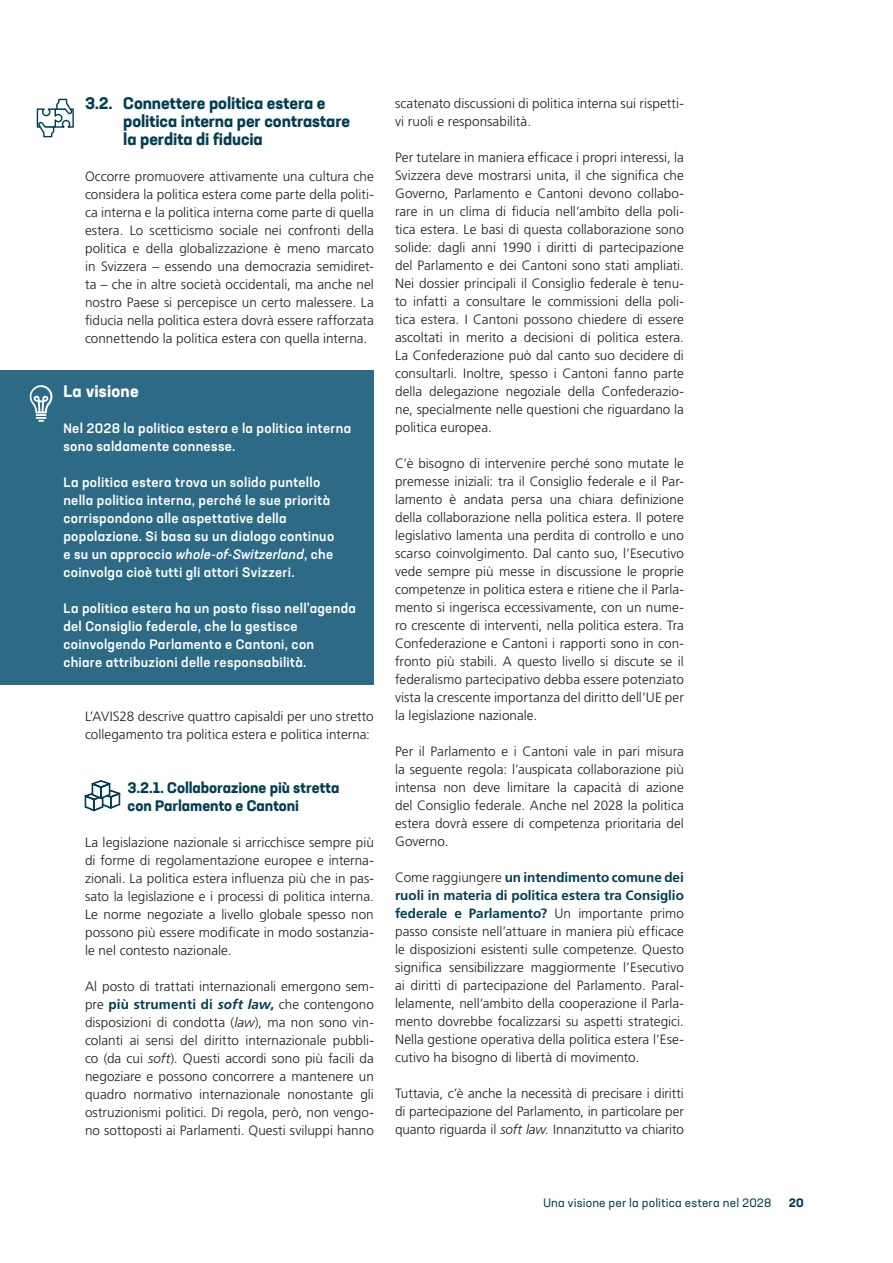
<style>
.page{position:relative;width:893px;height:1263px;background:#fff}
.page>*{position:absolute;margin:0;border:0;box-sizing:border-box;transform-origin:0 0}
.t1{font:700 16.5px/18px "Neusa Next Std";letter-spacing:-.005em;color:#003d53}
.t2{font:700 16.5px "Neusa Next Std";letter-spacing:.015em;color:#fff}
.t3{font:700 15px/18px "Neusa Next Std";letter-spacing:-.005em;color:#003d53}
.t4{font:300 13.5px/18px "Frutiger LT Pro";letter-spacing:.005em;color:#1d1d1b;text-align:justify}
.t5{font:500 13.5px/18px "Neusa Next Std";letter-spacing:.02em;color:#fff}
.t6{font:12px "Neusa Next Std";letter-spacing:.015em;color:#003d53}
.t7{font:700 12px "Neusa Next Std";color:#003d53}
.s1{font-style:italic}
.s2{font-weight:700;color:#003d53}
.s3{font-weight:700;font-style:italic;color:#003d53}
</style>
<div class="page">
<svg style="left:36px;top:98px;width:38px;height:40px"></svg>
<div style="left:0;top:370px;width:374px;height:45px;background:#2d6a85"></div>
<div style="left:0;top:391px;width:374px;height:294px;background:#2d6a85"></div>
<svg style="left:30px;top:385px;width:22px;height:37px"></svg>
<svg style="left:85px;top:781px;width:35px;height:30px"></svg>
<p class="t1" style="left:123px;top:93px;width:228px;text-indent:-38px">3.2. Connettere politica estera e politica interna per contrastare la perdita di fiducia</p>
<p class="t4" style="left:85px;top:167px;width:290px">Occorre promuovere attivamente una cultura che considera la politica estera come parte della politi&shy;ca interna e la politica interna come parte di quella estera. Lo scetticismo sociale nei confronti della politica e della globalizzazione è meno marcato in Svizzera – essendo una democrazia semidiret&shy;ta – che in altre società occidentali, ma anche nel nostro Paese si percepisce un certo malessere. La fiducia nella politica estera dovrà essere rafforzata connettendo la politica estera con quella interna.</p>
<p class="t2" style="left:63px;top:380px;width:77px">La visione</p>
<p class="t5" style="left:63px;top:419px;width:289px">Nel 2028 la politica estera e la politica interna sono saldamente connesse.</p>
<p class="t5" style="left:63px;top:472px;width:272px">La politica estera trova un solido puntello nella politica interna, perché le sue priorità corrispondono alle aspettative della popolazione. Si basa su un dialogo continuo e su un approccio <span class="s1">whole-of-Switzerland</span>, che coinvolga cioè tutti gli attori Svizzeri.</p>
<p class="t5" style="left:63px;top:598px;width:294px">La politica estera ha un posto fisso nell’agenda del Consiglio federale, che la gestisce coinvolgendo Parlamento e Cantoni, con chiare attribuzioni delle responsabilità.</p>
<p class="t4" style="left:85px;top:707px;width:290px">L’AVIS28 descrive quattro capisaldi per uno stretto collegamento tra politica estera e politica interna:</p>
<p class="t3" style="left:128px;top:778px;width:213px">3.2.1. Collaborazione più stretta con Parlamento e Cantoni</p>
<p class="t4" style="left:85px;top:833px;width:290px">La legislazione nazionale si arricchisce sempre più di forme di regolamentazione europee e interna&shy;zionali. La politica estera influenza più che in pas&shy;sato la legislazione e i processi di politica interna.<br>Le norme negoziate a livello globale spesso non possono più essere modificate in modo sostanzia&shy;le nel contesto nazionale.</p>
<p class="t4" style="left:85px;top:977px;width:290px">Al posto di trattati internazionali emergono sem&shy;pre <span class="s2">più strumenti di</span> <span class="s3">soft law</span><span class="s2">,</span> che contengono disposizioni di condotta (<span class="s1">law</span>), ma non sono vin&shy;colanti ai sensi del diritto internazionale pubbli&shy;co (da cui <span class="s1">soft</span>). Questi accordi sono più facili da negoziare e possono concorrere a mantenere un quadro normativo internazionale nonostante gli ostruzionismi politici. Di regola, però, non vengo&shy;no sottoposti ai Parlamenti. Questi sviluppi hanno</p>
<p class="t4" style="left:395px;top:95px;width:290px">scatenato discussioni di politica interna sui rispetti&shy;vi ruoli e responsabilità.</p>
<p class="t4" style="left:395px;top:149px;width:290px">Per tutelare in maniera efficace i propri interessi, la Svizzera deve mostrarsi unita, il che significa che Governo, Parlamento e Cantoni devono collabo&shy;rare in un clima di fiducia nell’ambito della poli&shy;tica estera. Le basi di questa collaborazione sono solide: dagli anni 1990 i diritti di partecipazione del Parlamento e dei Cantoni sono stati ampliati.<br>Nei dossier principali il Consiglio federale è tenu&shy;to infatti a consultare le commissioni della poli&shy;tica estera. I Cantoni possono chiedere di essere ascoltati in merito a decisioni di politica estera.<br>La Confederazione può dal canto suo decidere di consultarli. Inoltre, spesso i Cantoni fanno parte della delegazione negoziale della Confederazio&shy;ne, specialmente nelle questioni che riguardano la politica europea.</p>
<p class="t4" style="left:395px;top:455px;width:290px">C’è bisogno di intervenire perché sono mutate le premesse iniziali: tra il Consiglio federale e il Par&shy;lamento è andata persa una chiara definizione della collaborazione nella politica estera. Il potere legislativo lamenta una perdita di controllo e uno scarso coinvolgimento. Dal canto suo, l’Esecutivo vede sempre più messe in discussione le proprie competenze in politica estera e ritiene che il Parla&shy;mento si ingerisca eccessivamente, con un nume&shy;ro crescente di interventi, nella politica estera. Tra Confederazione e Cantoni i rapporti sono in con&shy;fronto più stabili. A questo livello si discute se il federalismo partecipativo debba essere potenziato vista la crescente importanza del diritto dell’UE per la legislazione nazionale.</p>
<p class="t4" style="left:395px;top:743px;width:290px">Per il Parlamento e i Cantoni vale in pari misura la seguente regola: l’auspicata collaborazione più intensa non deve limitare la capacità di azione del Consiglio federale. Anche nel 2028 la politica estera dovrà essere di competenza prioritaria del Governo.</p>
<p class="t4" style="left:395px;top:869px;width:290px">Come raggiungere <span class="s2">un intendimento comune dei ruoli in materia di politica estera tra Consiglio federale e Parlamento?</span> Un importante primo passo consiste nell’attuare in maniera più efficace le disposizioni esistenti sulle competenze. Questo significa sensibilizzare maggiormente l’Esecutivo ai diritti di partecipazione del Parlamento. Paral&shy;lelamente, nell’ambito della cooperazione il Parla&shy;mento dovrebbe focalizzarsi su aspetti strategici.<br>Nella gestione operativa della politica estera l’Ese&shy;cutivo ha bisogno di libertà di movimento.</p>
<p class="t4" style="left:395px;top:1085px;width:290px">Tuttavia, c’è anche la necessità di precisare i diritti di partecipazione del Parlamento, in particolare per quanto riguarda il <span class="s1">soft law.</span> Innanzitutto va chiarito</p>
<p class="t6" style="left:543px;top:1195px;width:230px">Una visione per la politica estera nel 2028</p>
<p class="t7" style="left:789px;top:1195px;width:16px">20</p>
</div>
